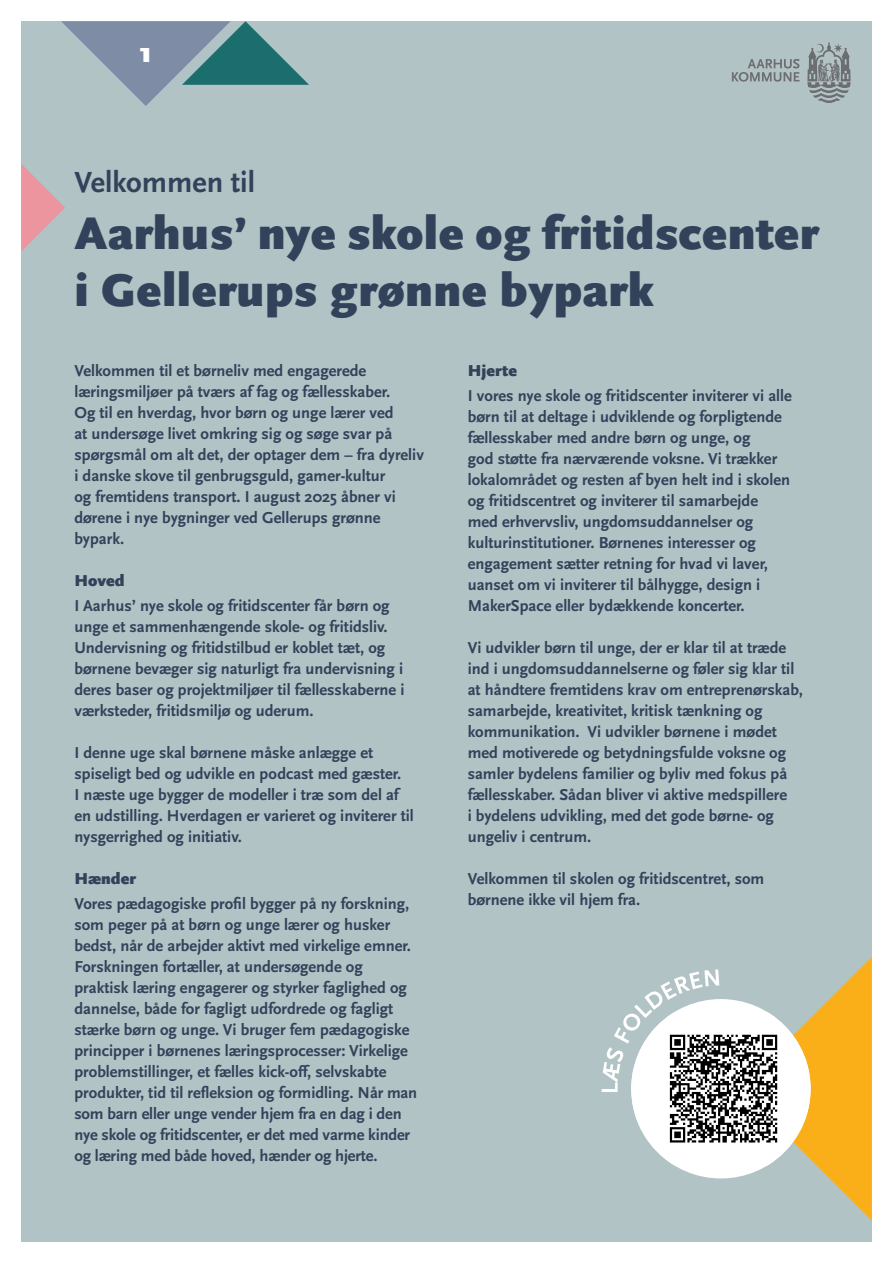
<style>
.page{position:relative;width:893px;height:1263px;background:#fff}
.page>*{position:absolute;margin:0;border:0;box-sizing:border-box;transform-origin:0 0}
.t1{font:900 47.7px/57px "Scala Sans OT";letter-spacing:.01em;color:#32425a}
.t2{font:700 30.3px "Scala Sans OT";color:#32425a}
.t3{font:900 28.65px "Scala Sans OT";color:#fff}
.t4{font:700 16.5px/21px "Scala Sans OT";color:#32425a}
.t5{font:900 16.5px "Scala Sans OT";color:#32425a}
</style>
<div class="page">
<div style="left:21px;top:21px;width:851px;height:1221px;background:#b2c3c5"></div>
<svg style="left:807px;top:42px;width:43px;height:61px"></svg>
<svg style="left:732px;top:59px;width:68px;height:23px"></svg>
<svg style="left:61px;top:21px;width:248px;height:85px"></svg>
<svg style="left:21px;top:164px;width:44px;height:87px"></svg>
<svg style="left:740px;top:957px;width:132px;height:263px"></svg>
<div style="left:631px;top:999px;width:180px;height:179px;background:#fff;border-radius:50%"></div>
<img style="left:631px;top:1013px;width:180px;height:152px">
<svg style="left:602px;top:969px;width:117px;height:123px"></svg>
<h3 class="t3" style="left:139px;top:37px;width:14px">1</h3>
<h2 class="t2" style="left:74px;top:166px;width:182px">Velkommen til</h2>
<h1 class="t1" style="left:74px;top:206px;width:746px">Aarhus’ nye skole og fritidscenter i Gellerups grønne bypark</h1>
<p class="t4" style="left:74px;top:360px;width:351px">Velkommen til et børneliv med engagerede læringsmiljøer på tværs af fag og fællesskaber.<br>Og til en hverdag, hvor børn og unge lærer ved<br>at undersøge livet omkring sig og søge svar på spørgsmål om alt det, der optager dem – fra dyreliv i danske skove til genbrugsguld, gamer-kultur<br>og fremtidens transport. I august 2025 åbner vi dørene i nye bygninger ved Gellerups grønne bypark.</p>
<p class="t5" style="left:74px;top:571px;width:52px">Hoved</p>
<p class="t4" style="left:74px;top:595px;width:332px">I Aarhus’ nye skole og fritidscenter får børn og unge et sammenhængende skole- og fritidsliv.<br>Undervisning og fritidstilbud er koblet tæt, og børnene bevæger sig naturligt fra undervisning i deres baser og projektmiljøer til fællesskaberne i værksteder, fritidsmiljø og uderum.</p>
<p class="t4" style="left:74px;top:742px;width:341px">I denne uge skal børnene måske anlægge et spiseligt bed og udvikle en podcast med gæster.<br>I næste uge bygger de modeller i træ som del af en udstilling. Hverdagen er varieret og inviterer til nysgerrighed og initiativ.</p>
<p class="t5" style="left:74px;top:869px;width:63px">Hænder</p>
<p class="t4" style="left:74px;top:894px;width:344px">Vores pædagogiske profil bygger på ny forskning, som peger på at børn og unge lærer og husker bedst, når de arbejder aktivt med virkelige emner.<br>Forskningen fortæller, at undersøgende og praktisk læring engagerer og styrker faglighed og dannelse, både for fagligt udfordrede og fagligt stærke børn og unge. Vi bruger fem pædagogiske principper i børnenes læringsprocesser: Virkelige problemstillinger, et fælles kick-off, selvskabte produkter, tid til refleksion og formidling. Når man som barn eller unge vender hjem fra en dag i den nye skole og fritidscenter, er det med varme kinder og læring med både hoved, hænder og hjerte.</p>
<p class="t5" style="left:468px;top:361px;width:51px">Hjerte</p>
<p class="t4" style="left:468px;top:385px;width:326px">I vores nye skole og fritidscenter inviterer vi alle børn til at deltage i udviklende og forpligtende fællesskaber med andre børn og unge, og<br>god støtte fra nærværende voksne. Vi trækker lokalområdet og resten af byen helt ind i skolen og fritidscentret og inviterer til samarbejde med erhvervsliv, ungdomsuddannelser og kulturinstitutioner. Børnenes interesser og engagement sætter retning for hvad vi laver, uanset om vi inviterer til bålhygge, design i MakerSpace eller bydækkende koncerter.</p>
<p class="t4" style="left:468px;top:637px;width:337px">Vi udvikler børn til unge, der er klar til at træde ind i ungdomsuddannelserne og føler sig klar til at håndtere fremtidens krav om entreprenørskab, samarbejde, kreativitet, kritisk tænkning og kommunikation. Vi udvikler børnene i mødet med motiverede og betydningsfulde voksne og samler bydelens familier og byliv med fokus på fællesskaber. Sådan bliver vi aktive medspillere<br>i bydelens udvikling, med det gode børne- og ungeliv i centrum.</p>
<p class="t4" style="left:468px;top:868px;width:298px">Velkommen til skolen og fritidscentret, som børnene ikke vil hjem fra.</p>
</div>
